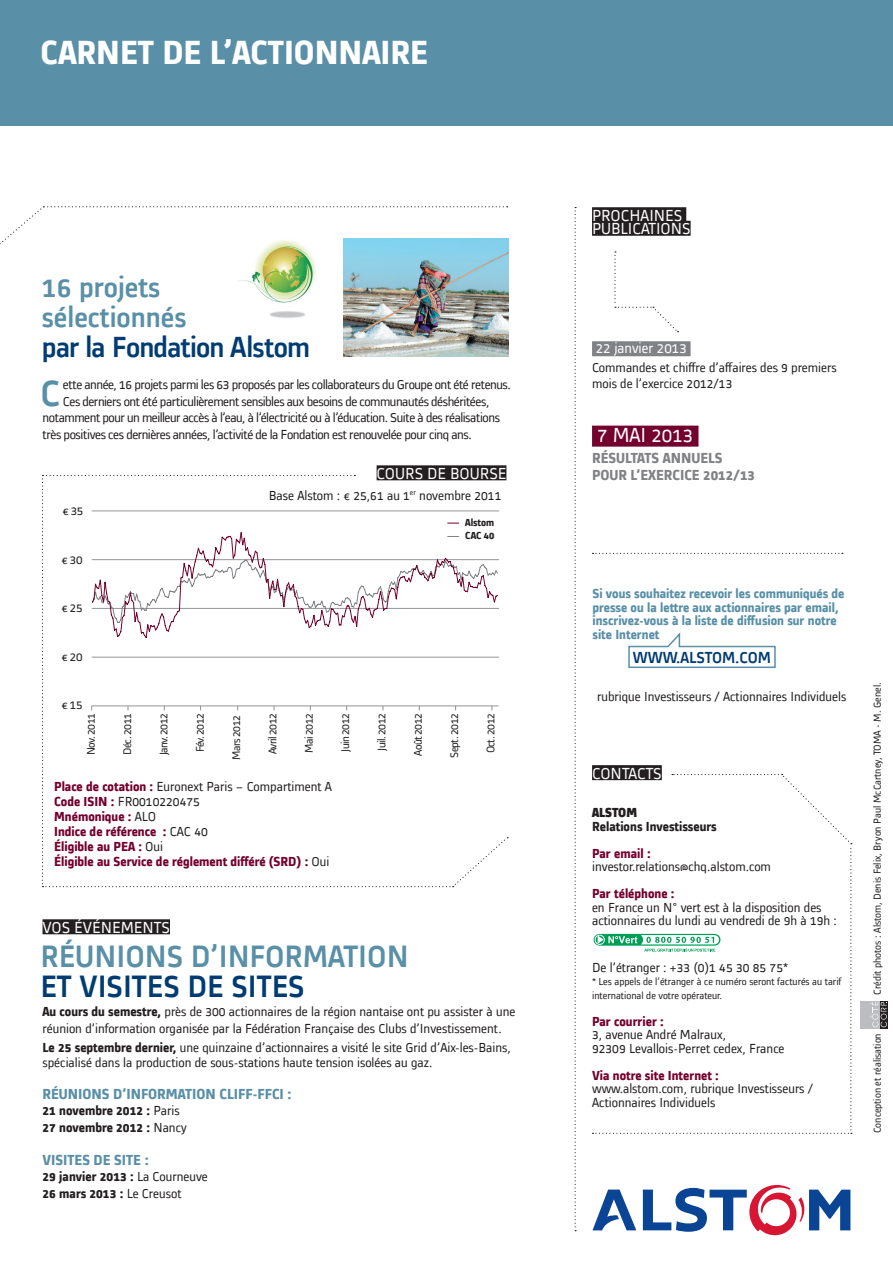
<style>
.page{position:relative;width:893px;height:1263px;background:#fff}
.page>*{position:absolute;margin:0;border:0;box-sizing:border-box;transform-origin:0 0}
.t1{font:500 38.25px "Alstom";color:#5990a7}
.t2{font:700 34.5px "Alstom";color:#fff}
.t3{font:500 31.8px "Alstom";color:#5990a7}
.t4{font:500 31.8px "Alstom";color:#003c72}
.t5{font:500 30px/30px "Alstom";color:#5990a7}
.t6{font:500 30px "Alstom";letter-spacing:-.02em;color:#003c72}
.t7{font:21px "Alstom";color:#fff}
.t8{font:16.5px/13.5px "Alstom";color:#fff}
.t9{font:500 16.5px "Alstom";color:#003c72}
.t10{font:700 15px "Alstom";color:#5990a7}
.t11{font:700 15px "Alstom";color:#808285}
.t12{font:15px "Alstom";color:#fff}
.t13{font:13.5px/13.5px "Alstom";color:#231f20}
.t14{font:700 13.5px/15px "Alstom";color:#74002e}
.t15{font:13.5px "Alstom";letter-spacing:-.035em;color:#231f20}
.t16{font:700 13.5px/13.5px "Alstom";color:#5990a7}
.t17{font:700 13.5px/16.5px "Alstom";color:#231f20}
.t18{font:13.5px "Alstom";letter-spacing:-.025em;color:#231f20}
.t19{font:13.5px "Alstom";letter-spacing:-.03em;color:#231f20}
.t20{font:900 13.5px "Alstom";color:#231f20}
.t21{font:13.05px "Alstom";color:#231f20}
.t22{font:11.55px "Alstom";letter-spacing:-.05em;color:#231f20}
.t23{font:10.5px/13.5px "Alstom";color:#231f20}
.t24{font:700 10.5px/13.5px "Alstom";color:#231f20}
.s1{font-weight:400;color:#231f20}
.s2{font-weight:700}
.s3{font-weight:400}
</style>
<div class="page">
<img style="left:238px;top:260px;width:78px;height:58px">
<div style="left:0;top:0;width:892px;height:125px;background:#5990a7"></div>
<svg style="left:592px;top:1189px;width:44px;height:41px"></svg>
<svg style="left:643px;top:1185px;width:207px;height:50px"></svg>
<div style="left:377px;top:465px;width:129px;height:15px;background:#231f20"></div>
<div style="left:592px;top:207px;width:94px;height:15px;background:#231f20"></div>
<div style="left:592px;top:221px;width:99px;height:15px;background:#231f20"></div>
<div style="left:592px;top:765px;width:70px;height:15px;background:#231f20"></div>
<div style="left:43px;top:919px;width:127px;height:15px;background:#231f20"></div>
<div style="left:592px;top:341px;width:99px;height:15px;background:#808285"></div>
<div style="left:592px;top:426px;width:106px;height:21px;background:#74002e"></div>
<svg style="left:575px;top:207px;width:1px;height:1024px"></svg>
<svg style="left:614px;top:251px;width:64px;height:81px"></svg>
<svg style="left:628px;top:632px;width:148px;height:36px"></svg>
<svg style="left:892px;top:0;width:1px;height:126px"></svg>
<svg style="left:42px;top:475px;width:466px;height:412px"></svg>
<div style="left:860px;top:1001px;width:28px;height:27px;background:#231f20"></div>
<div style="left:860px;top:1001px;width:19px;height:27px;background:#bcbdc0"></div>
<svg style="left:870px;top:1002px;width:17px;height:25px"></svg>
<svg style="left:0;top:206px;width:508px;height:54px"></svg>
<svg style="left:592px;top:553px;width:251px;height:1px"></svg>
<img style="left:343px;top:238px;width:165px;height:119px">
<svg style="left:592px;top:774px;width:260px;height:360px"></svg>
<h2 class="t2" style="left:40px;top:29px;width:20px">carnet</h2>
<h2 class="t2" style="left:162px;top:29px;width:86px">de l’acti</h2>
<h2 class="t2" style="left:294px;top:29px;width:41px">onnaire</h2>
<h3 class="t5" style="left:42px;top:270px;width:146px">16 PROJETS<br>SÉLECTIONNÉS</h3>
<h3 class="t6" style="left:42px;top:326px;width:270px">PAR LA FONDATION ALSTOM</h3>
<h1 class="t1" style="left:40px;top:366px;width:21px">C</h1>
<p class="t19" style="left:63px;top:375px;width:450px">ette année, 16 projets parmi les 63 proposés par les collaborateurs du Groupe ont été retenus.</p>
<p class="t15" style="left:63px;top:392px;width:428px">Ces derniers ont été particulièrement sensibles aux besoins de communautés déshéritées,</p>
<p class="t15" style="left:43px;top:408px;width:459px">notamment pour un meilleur accès à l’eau, à l’électricité ou à l’éducation. Suite à des réalisations</p>
<p class="t18" style="left:43px;top:425px;width:431px">très positives ces dernières années, l’activité de la Fondation est renouvelée pour cinq ans.</p>
<p class="t21" style="left:63px;top:502px;width:22px">€ 35</p>
<p class="t21" style="left:61px;top:550px;width:23px">€ 30</p>
<p class="t21" style="left:61px;top:599px;width:23px">€ 25</p>
<p class="t21" style="left:61px;top:647px;width:23px">€ 20</p>
<p class="t21" style="left:61px;top:696px;width:23px">€ 15</p>
<p class="t8" style="left:377px;top:465px;width:131px">cours de bourse</p>
<p class="t13" style="left:269px;top:487px;width:234px">Base Alstom : € 25,61 au 1<sup>er</sup> novembre 2011</p>
<p class="t24" style="left:465px;top:515px;width:31px">Alstom<br>CAC 40</p>
<p class="t22" style="left:83px;top:755px;width:43px;rotate:-90deg">Nov. 2011</p>
<p class="t22" style="left:119px;top:755px;width:43px;rotate:-90deg">Déc. 2011</p>
<p class="t22" style="left:156px;top:755px;width:44px;rotate:-90deg">Janv. 2012</p>
<p class="t22" style="left:192px;top:752px;width:41px;rotate:-90deg">Fév. 2012</p>
<p class="t22" style="left:228px;top:760px;width:46px;rotate:-90deg">Mars 2012</p>
<p class="t22" style="left:265px;top:754px;width:42px;rotate:-90deg">Avril 2012</p>
<p class="t22" style="left:301px;top:753px;width:41px;rotate:-90deg">Mai 2012</p>
<p class="t22" style="left:337px;top:752px;width:40px;rotate:-90deg">Juin 2012</p>
<p class="t22" style="left:374px;top:751px;width:39px;rotate:-90deg">Juil. 2012</p>
<p class="t22" style="left:410px;top:756px;width:44px;rotate:-90deg">Août 2012</p>
<p class="t22" style="left:446px;top:757px;width:46px;rotate:-90deg">Sept. 2012</p>
<p class="t22" style="left:483px;top:753px;width:42px;rotate:-90deg">Oct. 2012</p>
<p class="t14" style="left:54px;top:778px;width:279px">Place de cotation : <span class="s1">Euronext Paris – Compartiment A<br></span>Code ISIN : <span class="s1">FR0010220475<br></span>Mnémonique : <span class="s1">ALO<br></span>Indice de référence : <span class="s1">CAC 40<br></span>éligible au PEA : <span class="s1">Oui<br></span>éligible au Service de réglement différé (SRD) : <span class="s1">Oui</span></p>
<p class="t8" style="left:43px;top:919px;width:61px">VOS éVéNEMENT</p>
<p class="t8" style="left:162px;top:919px;width:10px">S</p>
<h3 class="t3" style="left:40px;top:935px;width:261px">RÉUNIONS D’INFORMATI</h3>
<h3 class="t3" style="left:367px;top:935px;width:43px">ON</h3>
<h3 class="t4" style="left:40px;top:964px;width:266px">ET VISITES DE SITES</h3>
<p class="t13" style="left:43px;top:1002px;width:474px;line-height:16.5px"><span class="s2">Au cours du semestre,</span> près de 300 actionnaires de la région nantaise ont pu assister à une réunion d’information organisée par la Fédération Française des Clubs d’Investissement.</p>
<p class="t13" style="left:43px;top:1039px;width:470px;line-height:15px"><span class="s2">Le 25 septembre dernier,</span> une quinzaine d’actionnaires a visité le site Grid d’Aix-les-Bains, spécialisé dans la production de sous-stations haute tension isolées au gaz.</p>
<p class="t10" style="left:43px;top:1083px;width:124px">Réunions d’informati</p>
<p class="t10" style="left:197px;top:1083px;width:97px">on CLIFF-FFCI :</p>
<p class="t17" style="left:43px;top:1101px;width:146px">21 novembre 2012 : <span class="s3">Paris<br></span>27 novembre 2012 : <span class="s3">N ancy</span></p>
<p class="t10" style="left:43px;top:1149px;width:108px">Visites de site :</p>
<p class="t17" style="left:43px;top:1167px;width:167px">29 janvier 2013 : <span class="s3">La Courneuve<br></span>26 mars 2013 : <span class="s3">Le Creusot</span></p>
<p class="t8" style="left:592px;top:207px;width:98px">Prochai nes pub licati ons</p>
<p class="t12" style="left:596px;top:338px;width:93px">22 janvier 2013</p>
<p class="t13" style="left:592px;top:358px;width:246px;line-height:16.5px">Commandes et chiffre d’affaires des 9 premiers mois de l’exercice 2012/13</p>
<h3 class="t7" style="left:597px;top:421px;width:98px">7 mai 2013</h3>
<p class="t11" style="left:592px;top:448px;width:33px">Résultat</p>
<p class="t11" style="left:652px;top:448px;width:21px">s annuel</p>
<p class="t11" style="left:715px;top:448px;width:9px">s</p>
<p class="t11" style="left:592px;top:464px;width:73px">pour l’exercice</p>
<p class="t11" style="left:703px;top:464px;width:53px">2012/13</p>
<p class="t16" style="left:592px;top:586px;width:254px">Si vous souhaitez recevoir les communiqués de presse ou la lettre aux actionnaires par email, inscrivez-vous à la liste de diffusion sur notre site Internet</p>
<p class="t9" style="left:633px;top:646px;width:16px">WWW</p>
<p class="t9" style="left:676px;top:646px;width:96px">.ALSTOM.COM</p>
<p class="t13" style="left:597px;top:689px;width:251px">rubrique Investisseurs / Actionnaires Individuels</p>
<p class="t8" style="left:592px;top:765px;width:69px">contacts</p>
<p class="t20" style="left:592px;top:803px;width:46px">ALSTOM</p>
<p class="t17" style="left:592px;top:817px;width:126px">Relations Investisseurs</p>
<p class="t14" style="left:592px;top:845px;width:60px">Par email :</p>
<p class="t13" style="left:592px;top:859px;width:180px">investor.relations@chq.alstom.com</p>
<p class="t14" style="left:592px;top:885px;width:84px">Par téléphone :</p>
<p class="t13" style="left:592px;top:899px;width:246px">en France un N ° vert est à la disposition des actionnaires du lundi au vendredi de 9h à 19h :</p>
<p class="t13" style="left:592px;top:959px;width:198px">De l’étranger : +33 (0)1 45 30 85 75*</p>
<p class="t23" style="left:592px;top:974px;width:251px">* Les appels de l’étranger à ce numéro seront facturés au tarif international de votre opérateur.</p>
<p class="t14" style="left:592px;top:1013px;width:73px">Par courrier :</p>
<p class="t13" style="left:592px;top:1027px;width:194px">3, avenue André Malraux,<br>92309 Levallois-Perret cedex, France</p>
<p class="t14" style="left:592px;top:1067px;width:128px">Via notre site Internet :</p>
<p class="t13" style="left:592px;top:1081px;width:223px">www.alstom.com, rubrique Investisseurs /<br>Actionnaires Individuels</p>
<p class="t23" style="left:870px;top:994px;width:314px;rotate:-90deg">Crédit photos : Alstom, Denis Felix, Bryon Paul McCartney, TOMA - M. Genel.</p>
<p class="t23" style="left:870px;top:1133px;width:101px;rotate:-90deg">Conception et réalisation</p>
</div>
